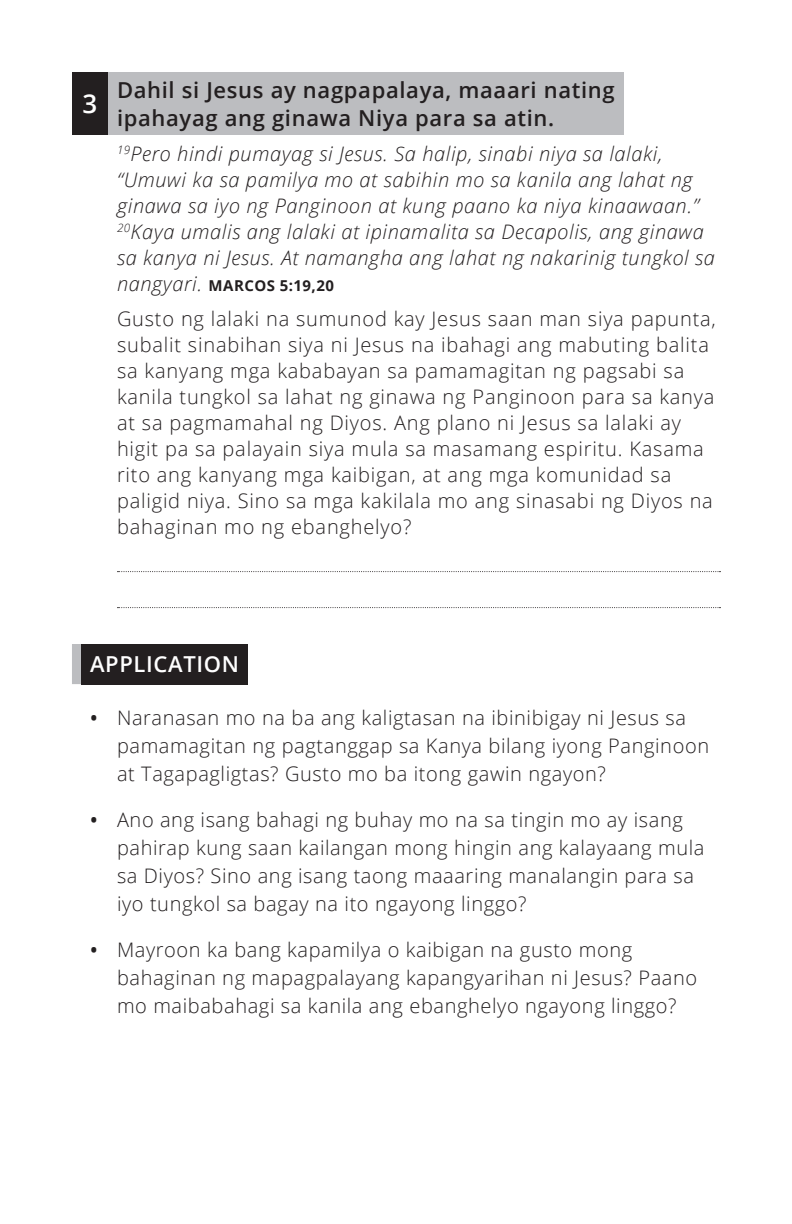
<style>
.page{position:relative;width:792px;height:1224px;background:#fff}
.page>*{position:absolute;margin:0;border:0;box-sizing:border-box;transform-origin:0 0}
.point_num{font:600 26px "Open Sans";color:#fff}
.point_title_01a{font:600 22px/28px "Open Sans";letter-spacing:.03em;color:#231f20}
.header_text{font:600 22px "Open Sans";letter-spacing:.03em;color:#fff}
.point_body_text_01{font:300 20px/26px "Open Sans";letter-spacing:.03em;color:#231f20}
.point_verse_text{font:italic 300 20px/26px "Open Sans";letter-spacing:.03em;color:#231f20}
.point_verse_text-2{font:700 15px "Open Sans";letter-spacing:.03em;color:#231f20}
.s1{font-weight:300;font-style:italic;font-size:20px}
.s2{font-weight:600}
</style>
<div class="page">
<svg style="left:118px;top:571px;width:603px;height:1px"></svg>
<svg style="left:118px;top:607px;width:603px;height:1px"></svg>
<div style="left:81px;top:644px;width:166px;height:40px;background:#231f20"></div>
<div style="left:72px;top:644px;width:9px;height:40px;background:#bcbdc0"></div>
<div style="left:72px;top:72px;width:36px;height:63px;background:#231f20"></div>
<div style="left:108px;top:72px;width:515px;height:63px;background:#bcbdc0"></div>
<p class="point_num" style="left:83px;top:86px;width:16px">3</p>
<p class="point_title_01a" style="left:117px;top:75px;width:499px">Dahil si Jesus ay nagpapalaya, maaari nating ipahayag ang ginawa Niya para sa atin.</p>
<p class="point_verse_text" style="left:117px;top:140px;width:600px"><sup>19</sup>Pero hindi pumayag si Jesus. Sa halip, sinabi niya sa lalaki, “Umuwi ka sa pamilya mo at sabihin mo sa kanila ang lahat ng ginawa sa iyo ng Panginoon at kung paano ka niya kinaawaan.” <sup>20</sup>Kaya umalis ang lalaki at ipinamalita sa Decapolis, ang ginawa sa kanya ni Jesus. At namangha ang lahat ng nakarinig tungkol sa</p>
<p class="point_verse_text-2" style="left:117px;top:275px;width:218px"><span class="s1">nangyari.</span> MARCOS 5:19,20</p>
<p class="point_body_text_01" style="left:117px;top:305px;width:600px">Gusto ng lalaki na sumunod kay Jesus saan man siya papunta, subalit sinabihan siya ni Jesus na ibahagi ang mabuting balita sa kanyang mga kababayan sa pamamagitan ng pagsabi sa kanila tungkol sa lahat ng ginawa ng Panginoon para sa kanya at sa pagmamahal ng Diyos. Ang plano ni Jesus sa lalaki ay higit pa sa palayain siya mula sa masamang espiritu. Kasama rito ang kanyang mga kaibigan, at ang mga komunidad sa paligid niya. Sino sa mga kakilala mo ang sinasabi ng Diyos na bahaginan mo ng ebanghelyo?</p>
<p class="header_text" style="left:90px;top:649px;width:151px">APPLICATION</p>
<p class="point_body_text_01" style="left:117px;top:703px;width:594px;line-height:28px;text-indent:-27px"><span class="s2">•</span> Naranasan mo na ba ang kaligtasan na ibinibigay ni Jesus sa pamamagitan ng pagtanggap sa Kanya bilang iyong Panginoon at Tagapagligtas? Gusto mo ba itong gawin ngayon?</p>
<p class="point_body_text_01" style="left:117px;top:805px;width:589px;line-height:28px;text-indent:-27px"><span class="s2">•</span> Ano ang isang bahagi ng buhay mo na sa tingin mo ay isang pahirap kung saan kailangan mong hingin ang kalayaang mula sa Diyos? Sino ang isang taong maaaring manalangin para sa iyo tungkol sa bagay na ito ngayong linggo?</p>
<p class="point_body_text_01" style="left:117px;top:935px;width:582px;line-height:28px;text-indent:-27px"><span class="s2">•</span> Mayroon ka bang kapamilya o kaibigan na gusto mong bahaginan ng mapagpalayang kapangyarihan ni Jesus? Paano mo maibabahagi sa kanila ang ebanghelyo ngayong linggo?</p>
</div>
